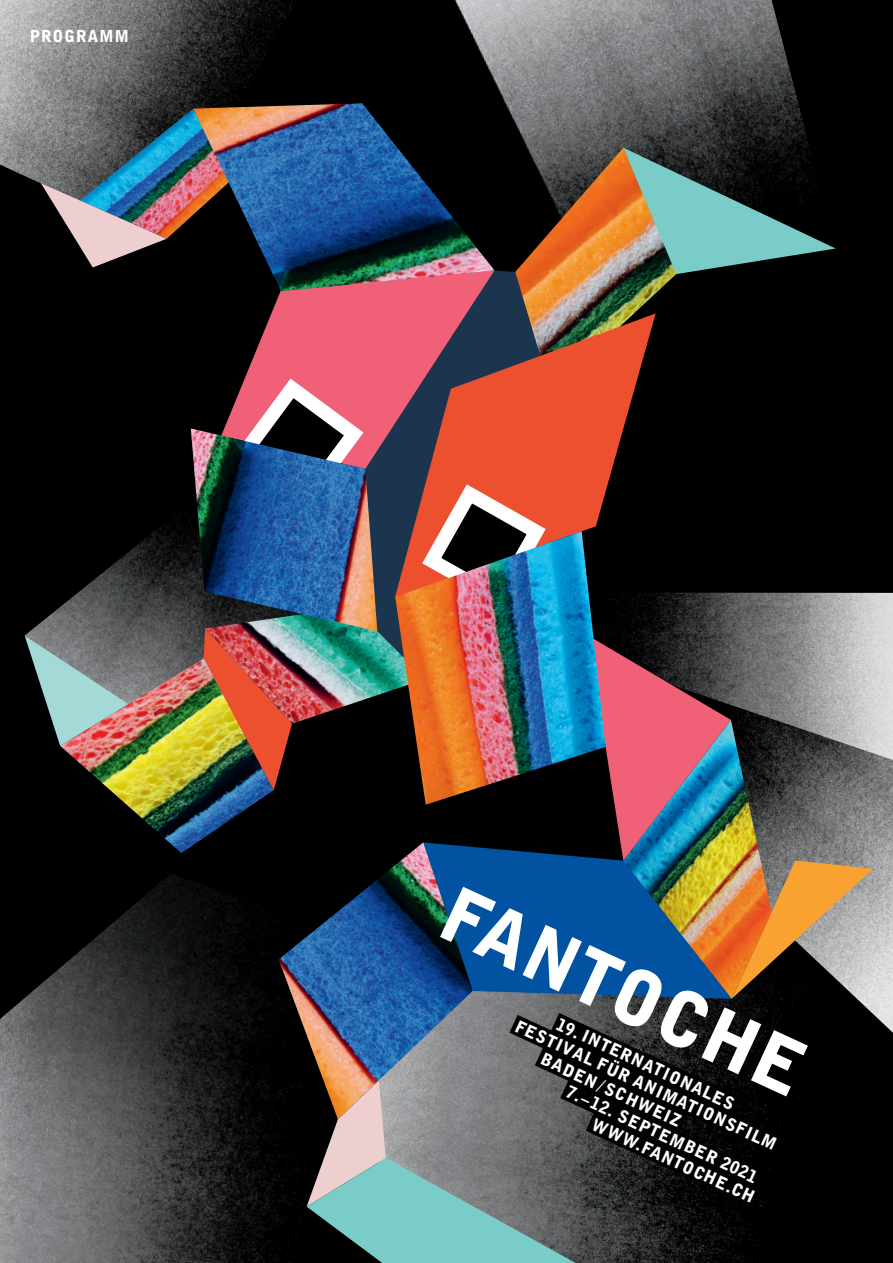
<style>
.page{position:relative;width:893px;height:1263px;background:#000001}
.page>*{position:absolute;margin:0;border:0;box-sizing:border-box;transform-origin:0 0}
.t1{font:75.45px "Bell Gothic Black BIV";color:#fff}
.t2{font:16.95px "Bell Gothic Black BIV";color:#fff}
.t3{font:16.5px "Bell Gothic Black BIV";letter-spacing:.04em;color:#fff}
</style>
<div class="page">
<img style="left:454px;top:0;width:355px;height:275px">
<img style="left:25px;top:516px;width:178px;height:142px">
<img style="left:0;top:0;width:294px;height:184px">
<img style="left:873px;top:760px;width:20px;height:273px">
<img style="left:0;top:874px;width:307px;height:389px">
<img style="left:608px;top:592px;width:285px;height:168px">
<div style="left:377px;top:268px;width:138px;height:338px;background:#1c354e"></div>
<svg style="left:224px;top:291px;width:270px;height:178px;fill:#f06178"></svg>
<svg style="left:676px;top:148px;width:160px;height:126px"></svg>
<img style="left:515px;top:148px;width:161px;height:165px">
<img style="left:80px;top:109px;width:113px;height:130px">
<img style="left:193px;top:103px;width:301px;height:188px">
<img style="left:41px;top:183px;width:126px;height:84px">
<svg style="left:227px;top:369px;width:146px;height:59px"></svg>
<svg style="left:395px;top:313px;width:261px;height:284px;fill:#ec502f"></svg>
<svg style="left:413px;top:475px;width:142px;height:56px;background:#ca6956"></svg>
<svg style="left:25px;top:635px;width:104px;height:110px"></svg>
<img style="left:292px;top:606px;width:103px;height:118px">
<img style="left:60px;top:658px;width:214px;height:195px">
<img style="left:203px;top:631px;width:89px;height:159px">
<img style="left:191px;top:428px;width:186px;height:203px">
<img style="left:395px;top:531px;width:211px;height:105px">
<img style="left:279px;top:874px;width:28px;height:245px">
<img style="left:307px;top:636px;width:566px;height:627px">
<p class="t3" style="left:30px;top:25px;width:101px">PROGRAMM</p>
<h1 class="t1" style="left:467px;top:864px;width:393px;rotate:25deg">FANTOCHE</h1>
<p class="t2" style="left:563px;top:1013px;width:195px;rotate:25deg">19.INTERNATIONALES</p>
<p class="t2" style="left:521px;top:1015px;width:287px;rotate:25deg">FESTIVAL FÜR ANIMATIONSFILM</p>
<p class="t2" style="left:547px;top:1048px;width:154px;rotate:25deg">BADEN /SCHWEIZ</p>
<p class="t2" style="left:572px;top:1080px;width:209px;rotate:25deg">7.–12. SEPTEMBER 2021</p>
<p class="t2" style="left:598px;top:1113px;width:179px;rotate:25deg">WWW.FANTOCHE.CH</p>
</div>
